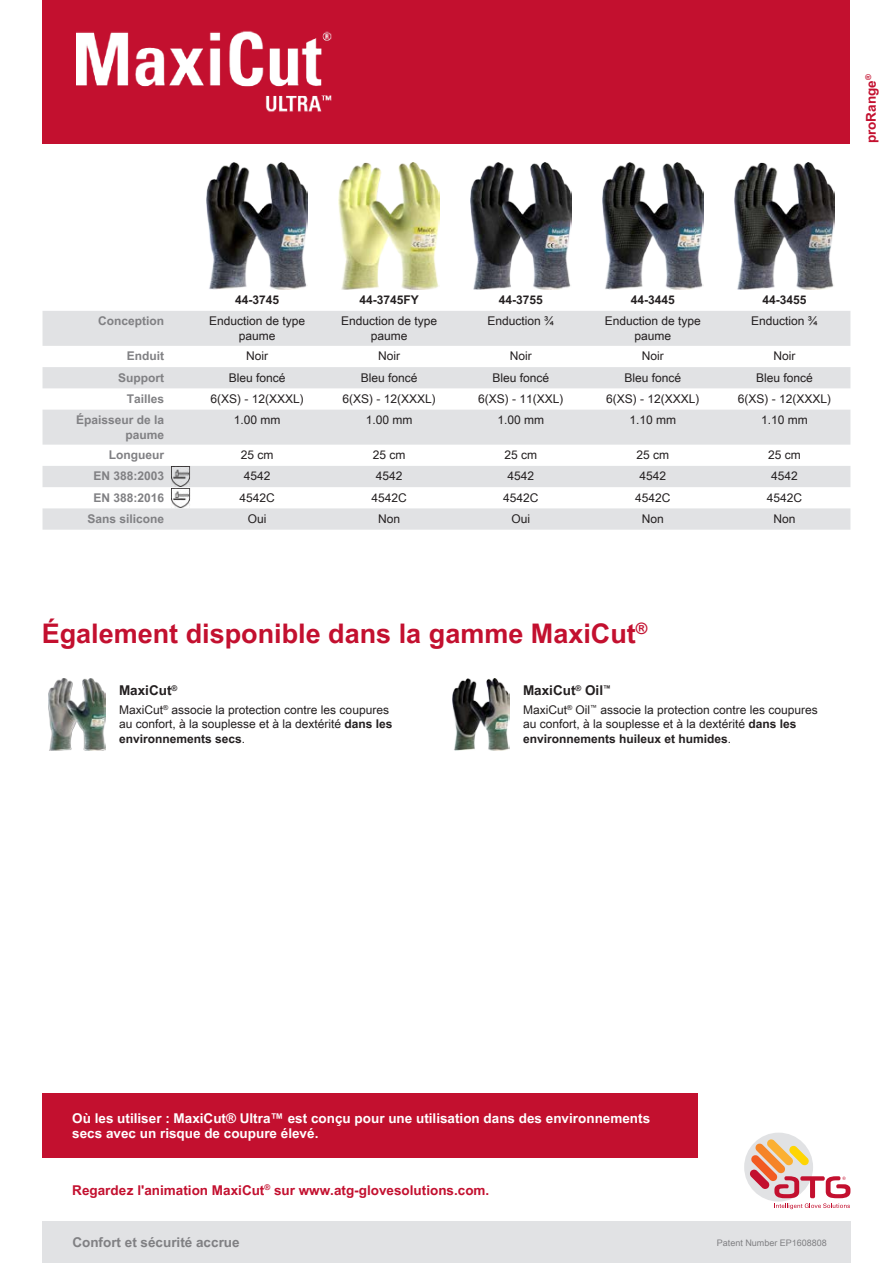
<style>
.page{position:relative;width:893px;height:1263px;background:#fff}
.page>*{position:absolute;margin:0;border:0;box-sizing:border-box;transform-origin:0 0}
.other_products_title{font:700 27px "Arial Unicode MS";color:#c3102f}
.t1{font:700 13.5px/15px "Arial Unicode MS";color:#fff}
.t2{font:700 13.5px "Arial Unicode MS";color:#c3102f}
.t3{font:700 13.5px "Arial Unicode MS";color:#808083}
.other_products_table{font:700 13.5px "Arial Unicode MS";color:#231f20}
.table_gloves_cell_bo{font:12px/14.4px "Arial Unicode MS";color:#231f20;text-align:center}
.other_products_table-2{font:12px/14.4px "Arial Unicode MS";color:#231f20}
.table_gloves_cell_he{font:700 12px/14.4px "Arial Unicode MS";color:#808083;text-align:right}
.table_gloves_cell_he-2{font:700 12px "Arial Unicode MS";color:#231f20}
.t4{font:9px "Arial Unicode MS";color:#808083}
.s1{font-weight:700}
</style>
<div class="page">
<div style="left:42px;top:1221px;width:808px;height:42px;background:#e1e2e4"></div>
<div style="left:43px;top:0;width:807px;height:143px;background:#c3102f"></div>
<div style="left:744px;top:1132px;width:69px;height:69px;background:#e1e2e4;border-radius:50%"></div>
<svg style="left:749px;top:1139px;width:101px;height:70px"></svg>
<img style="left:77px;top:30px;width:255px;height:82px">
<div style="left:42px;top:1094px;width:655px;height:64px;background:#c3102f"></div>
<svg style="left:43px;top:311px;width:807px;height:219px;fill:#e1e2e4"></svg>
<img style="left:207px;top:162px;width:101px;height:128px">
<img style="left:339px;top:162px;width:100px;height:128px">
<img style="left:471px;top:162px;width:100px;height:128px">
<img style="left:602px;top:162px;width:101px;height:128px">
<img style="left:734px;top:162px;width:101px;height:128px">
<img style="left:171px;top:466px;width:20px;height:42px">
<img style="left:49px;top:679px;width:56px;height:72px">
<img style="left:453px;top:679px;width:56px;height:72px">
<p class="t2" style="left:861px;top:143px;width:70px;rotate:-90deg">proRange<sup>®</sup></p>
<p class="table_gloves_cell_he-2" style="left:235px;top:291px;width:46px">44-3745</p>
<p class="table_gloves_cell_he-2" style="left:359px;top:291px;width:61px">44-3745FY</p>
<p class="table_gloves_cell_he-2" style="left:499px;top:291px;width:46px">44-3755</p>
<p class="table_gloves_cell_he-2" style="left:631px;top:291px;width:46px">44-3445</p>
<p class="table_gloves_cell_he-2" style="left:762px;top:291px;width:46px">44-3455</p>
<p class="table_gloves_cell_he" style="left:98px;top:314px;width:67px">Conception</p>
<p class="table_gloves_cell_bo" style="left:209px;top:314px;width:98px">Enduction de type paume</p>
<p class="table_gloves_cell_bo" style="left:341px;top:314px;width:98px">Enduction de type paume</p>
<p class="table_gloves_cell_bo" style="left:488px;top:314px;width:68px">Enduction ¾</p>
<p class="table_gloves_cell_bo" style="left:605px;top:314px;width:98px">Enduction de type paume</p>
<p class="table_gloves_cell_bo" style="left:751px;top:314px;width:68px">Enduction ¾</p>
<p class="table_gloves_cell_he" style="left:127px;top:349px;width:39px">Enduit</p>
<p class="table_gloves_cell_bo" style="left:246px;top:349px;width:23px">Noir</p>
<p class="table_gloves_cell_bo" style="left:378px;top:349px;width:23px">Noir</p>
<p class="table_gloves_cell_bo" style="left:510px;top:349px;width:23px">Noir</p>
<p class="table_gloves_cell_bo" style="left:642px;top:349px;width:23px">Noir</p>
<p class="table_gloves_cell_bo" style="left:773px;top:349px;width:23px">Noir</p>
<p class="table_gloves_cell_he" style="left:118px;top:371px;width:47px">Support</p>
<p class="table_gloves_cell_bo" style="left:229px;top:370px;width:58px">Bleu foncé</p>
<p class="table_gloves_cell_bo" style="left:361px;top:370px;width:58px">Bleu foncé</p>
<p class="table_gloves_cell_bo" style="left:493px;top:370px;width:58px">Bleu foncé</p>
<p class="table_gloves_cell_bo" style="left:624px;top:370px;width:58px">Bleu foncé</p>
<p class="table_gloves_cell_bo" style="left:756px;top:370px;width:58px">Bleu foncé</p>
<p class="table_gloves_cell_he" style="left:127px;top:392px;width:39px">Tailles</p>
<p class="table_gloves_cell_bo" style="left:211px;top:391px;width:95px">6(XS) - 12(XXXL)</p>
<p class="table_gloves_cell_bo" style="left:342px;top:391px;width:95px">6(XS) - 12(XXXL)</p>
<p class="table_gloves_cell_bo" style="left:478px;top:391px;width:87px">6(XS) - 11(XXL)</p>
<p class="table_gloves_cell_bo" style="left:606px;top:391px;width:95px">6(XS) - 12(XXXL)</p>
<p class="table_gloves_cell_bo" style="left:738px;top:391px;width:95px">6(XS) - 12(XXXL)</p>
<p class="table_gloves_cell_he" style="left:76px;top:413px;width:90px">Épaisseur de la paume</p>
<p class="table_gloves_cell_bo" style="left:234px;top:412px;width:48px">1.00 mm</p>
<p class="table_gloves_cell_bo" style="left:366px;top:412px;width:48px">1.00 mm</p>
<p class="table_gloves_cell_bo" style="left:498px;top:412px;width:48px">1.00 mm</p>
<p class="table_gloves_cell_bo" style="left:629px;top:412px;width:48px">1.10 mm</p>
<p class="table_gloves_cell_bo" style="left:761px;top:412px;width:48px">1.10 mm</p>
<p class="table_gloves_cell_he" style="left:109px;top:448px;width:57px">Longueur</p>
<p class="table_gloves_cell_bo" style="left:241px;top:447px;width:34px">25 cm</p>
<p class="table_gloves_cell_bo" style="left:373px;top:447px;width:34px">25 cm</p>
<p class="table_gloves_cell_bo" style="left:505px;top:447px;width:34px">25 cm</p>
<p class="table_gloves_cell_bo" style="left:636px;top:447px;width:34px">25 cm</p>
<p class="table_gloves_cell_bo" style="left:768px;top:447px;width:34px">25 cm</p>
<p class="table_gloves_cell_he" style="left:93px;top:469px;width:72px">EN 388:2003</p>
<p class="table_gloves_cell_bo" style="left:244px;top:469px;width:28px">4542</p>
<p class="table_gloves_cell_bo" style="left:376px;top:469px;width:28px">4542</p>
<p class="table_gloves_cell_bo" style="left:508px;top:469px;width:28px">4542</p>
<p class="table_gloves_cell_bo" style="left:639px;top:469px;width:28px">4542</p>
<p class="table_gloves_cell_bo" style="left:771px;top:469px;width:28px">4542</p>
<p class="table_gloves_cell_he" style="left:93px;top:491px;width:72px">EN 388:2016</p>
<p class="table_gloves_cell_bo" style="left:240px;top:490px;width:37px">4542C</p>
<p class="table_gloves_cell_bo" style="left:371px;top:490px;width:37px">4542C</p>
<p class="table_gloves_cell_bo" style="left:503px;top:490px;width:37px">4542C</p>
<p class="table_gloves_cell_bo" style="left:635px;top:490px;width:37px">4542C</p>
<p class="table_gloves_cell_bo" style="left:767px;top:490px;width:37px">4542C</p>
<p class="table_gloves_cell_he" style="left:87px;top:512px;width:78px">Sans silicone</p>
<p class="table_gloves_cell_bo" style="left:248px;top:511px;width:20px">Oui</p>
<p class="table_gloves_cell_bo" style="left:378px;top:511px;width:24px">Non</p>
<p class="table_gloves_cell_bo" style="left:512px;top:511px;width:20px">Oui</p>
<p class="table_gloves_cell_bo" style="left:642px;top:511px;width:24px">Non</p>
<p class="table_gloves_cell_bo" style="left:773px;top:511px;width:24px">Non</p>
<p class="other_products_title" style="left:42px;top:613px;width:607px">Également disponible dans la gamme MaxiCut<sup>®</sup></p>
<p class="other_products_table" style="left:119px;top:681px;width:60px">MaxiCut<sup>®</sup></p>
<p class="other_products_table-2" style="left:119px;top:702px;width:275px">MaxiCut<sup>®</sup> associe la protection contre les coupures au confort, à la souplesse et à la dextérité <span class="s1">dans les environnements secs</span>.</p>
<p class="other_products_table" style="left:523px;top:681px;width:89px">MaxiCut<sup>®</sup> Oil<sup>™</sup></p>
<p class="other_products_table-2" style="left:523px;top:702px;width:296px">MaxiCut<sup>®</sup> Oil<sup>™</sup> associe la protection contre les coupures au confort, à la souplesse et à la dextérité <span class="s1">dans les environnements huileux et humides</span>.</p>
<p class="t1" style="left:72px;top:1111px;width:579px">Où les utiliser : MaxiCut® Ultra™ est conçu pour une utilisation dans des environnements secs avec un risque de coupure élevé.</p>
<p class="t2" style="left:72px;top:1180px;width:419px">Regardez l'animation MaxiCut<sup>®</sup> sur www.atg-glovesolutions.com.</p>
<p class="t3" style="left:72px;top:1232px;width:169px">Confort et sécurité accrue</p>
<p class="t4" style="left:717px;top:1236px;width:112px">Patent Number EP1608808</p>
</div>
